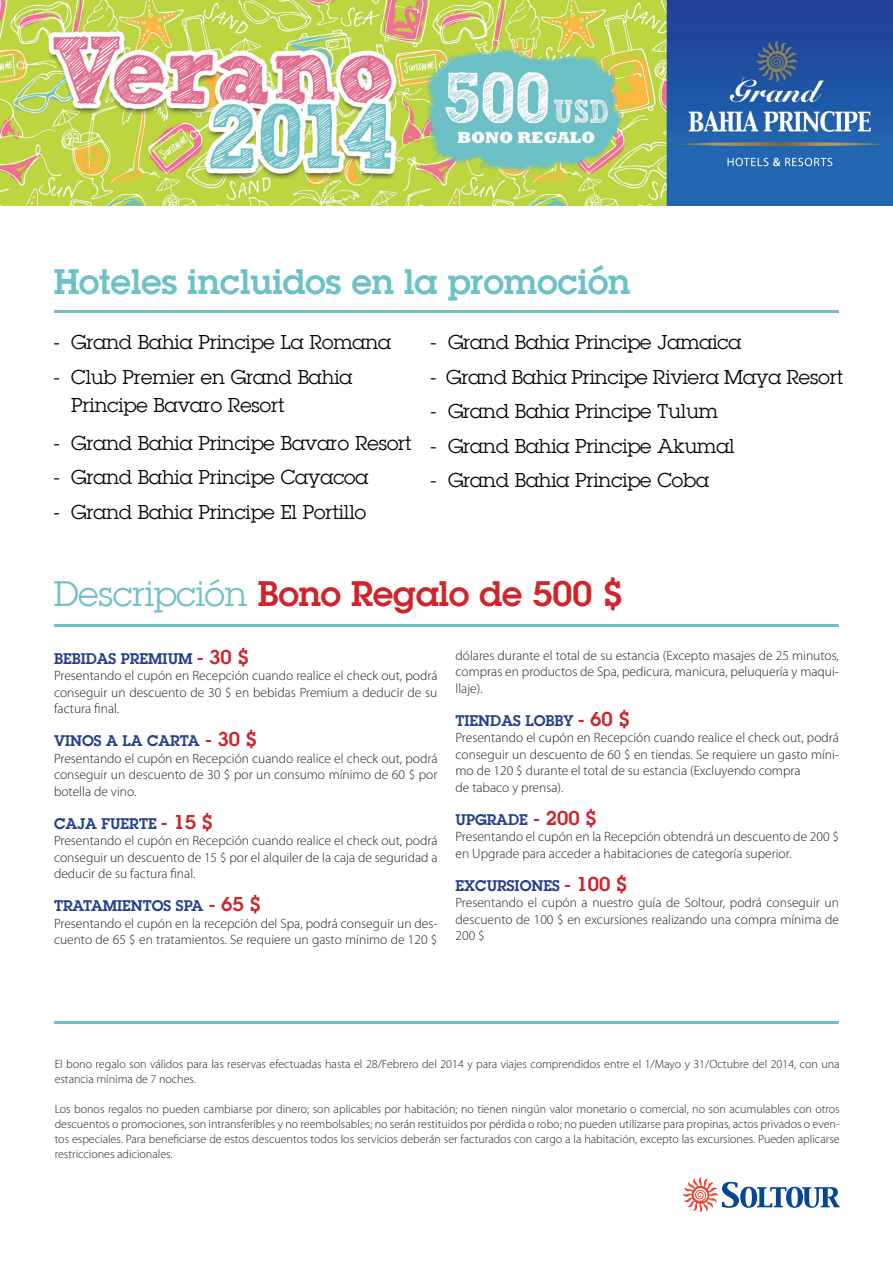
<style>
.page{position:relative;width:893px;height:1263px;background:#fff}
.page>*{position:absolute;margin:0;border:0;box-sizing:border-box;transform-origin:0 0}
.t1{font:600 34.5px "Lubalin Graph LT";color:#6cc1c7}
.t2{font:600 34.5px "Lubalin Graph LT";color:#d1232a}
.t3{font:19.5px/28.5px "Lubalin Graph LT";color:#060201}
.t4{font:600 15px "Lubalin Graph LT";color:#253f8e}
.t5{font:300 13.5px/16.5px "Myriad Pro";color:#231f20;text-align:justify}
.t6{font:300 12px/15px "Myriad Pro";color:#231f20}
.s1{font-weight:400;color:#6cc1c7}
.s2{font-size:19.5px;color:#d1232a}
</style>
<div class="page">
<hr style="left:54px;top:624px;width:785px;height:2px;background:#6cc1c7">
<img style="left:0;top:0;width:893px;height:205px">
<svg style="left:683px;top:1177px;width:157px;height:35px"></svg>
<hr style="left:54px;top:310px;width:785px;height:2px;background:#6cc1c7">
<hr style="left:54px;top:1021px;width:785px;height:2px;background:#6cc1c7">
<h1 class="t1" style="left:54px;top:259px;width:578px">Hoteles incluidos en la promoción</h1>
<h2 class="t3" style="left:430px;top:328px;width:312px">- Grand Bahia Principe Jamaica</h2>
<h2 class="t3" style="left:430px;top:362px;width:414px">- Grand Bahia Principe Riviera Maya Resort</h2>
<h2 class="t3" style="left:430px;top:397px;width:289px">- Grand Bahia Principe Tulum</h2>
<h2 class="t3" style="left:430px;top:431px;width:306px">- Grand Bahia Principe Akumal</h2>
<h2 class="t3" style="left:430px;top:466px;width:280px">- Grand Bahia Principe Coba</h2>
<h2 class="t3" style="left:54px;top:328px;width:339px">- Grand Bahia Principe La Romana</h2>
<h2 class="t3" style="left:71px;top:362px;width:282px;text-indent:-18px">- Club Premier en Grand Bahia<br>Principe Bavaro Resort</h2>
<h2 class="t3" style="left:54px;top:428px;width:359px">- Grand Bahia Principe Bavaro Resort</h2>
<h2 class="t3" style="left:54px;top:463px;width:316px">- Grand Bahia Principe Cayacoa</h2>
<h2 class="t3" style="left:54px;top:497px;width:314px">- Grand Bahia Principe El Portillo</h2>
<h1 class="t2" style="left:54px;top:571px;width:571px"><span class="s1">Descripción</span> Bono Regalo de 500 $</h1>
<p class="t4" style="left:54px;top:648px;width:196px">BEBIDAS PREMIUM <span class="s2">- 30 $</span></p>
<p class="t5" style="left:54px;top:667px;width:385px">Presentando el cupón en Recepción cuando realice el check out, podrá conseguir un descuento de 30 $ en bebidas Premium a deducir de su factura final.</p>
<p class="t4" style="left:54px;top:731px;width:205px">VINOS A LA CARTA <span class="s2">- 30 $</span></p>
<p class="t5" style="left:54px;top:750px;width:385px">Presentando el cupón en Recepción cuando realice el check out, podrá conseguir un descuento de 30 $ por un consumo mínimo de 60 $ por botella de vino.</p>
<p class="t4" style="left:54px;top:813px;width:161px">CAJA FUERTE <span class="s2">- 15 $</span></p>
<p class="t5" style="left:54px;top:832px;width:385px">Presentando el cupón en Recepción cuando realice el check out, podrá conseguir un descuento de 15 $ por el alquiler de la caja de seguridad a deducir de su factura final.</p>
<p class="t4" style="left:54px;top:896px;width:209px">TRATAMIENTOS SPA <span class="s2">- 65 $</span></p>
<p class="t5" style="left:54px;top:915px;width:385px">Presentando el cupón en la recepción del Spa, podrá conseguir un des&shy;cuento de 65 $ en tratamientos. Se requiere un gasto mínimo de 120 $</p>
<p class="t5" style="left:455px;top:647px;width:385px">dólares durante el total de su estancia (Excepto masajes de 25 minutos, compras en productos de Spa, pedicura, manicura, peluquería y maqui&shy;llaje).</p>
<p class="t4" style="left:455px;top:710px;width:176px">TIENDAS LOBBY <span class="s2">- 60 $</span></p>
<p class="t5" style="left:455px;top:729px;width:385px;text-align:left">Presentando el cupón en Recepción cuando realice el check out, podrá conseguir un descuento de 60 $ en tiendas. Se requiere un gasto míni&shy;mo de 120 $ durante el total de su estancia (Excluyendo compra<br>de tabaco y prensa).</p>
<p class="t4" style="left:455px;top:809px;width:143px">UPGRADE <span class="s2">- 200 $</span></p>
<p class="t5" style="left:455px;top:828px;width:385px">Presentando el cupón en la Recepción obtendrá un descuento de 200 $ en Upgrade para acceder a habitaciones de categoría superior.</p>
<p class="t4" style="left:455px;top:875px;width:174px">EXCURSIONES <span class="s2">- 100 $</span></p>
<p class="t5" style="left:455px;top:894px;width:385px">Presentando el cupón a nuestro guía de Soltour, podrá conseguir un descuento de 100 $ en excursiones realizando una compra mínima de 200 $</p>
<p class="t6" style="left:55px;top:1056px;width:786px">El bono regalo son válidos para las reservas efectuadas hasta el 28/Febrero del 2014 y para viajes comprendidos entre el 1/Mayo y 31/Octubre del 2014, con una estancia mínima de 7 noches.</p>
<p class="t6" style="left:55px;top:1101px;width:787px;text-align:justify">Los bonos regalos no pueden cambiarse por dinero; son aplicables por habitación; no tienen ningún valor monetario o comercial, no son acumulables con otros descuentos o promociones, son intransferibles y no reembolsables; no serán restituidos por pérdida o robo; no pueden utilizarse para propinas, actos privados o even&shy;tos especiales. Para beneficiarse de estos descuentos todos los servicios deberán ser facturados con cargo a la habitación, excepto las excursiones. Pueden aplicarse restricciones adicionales.</p>
</div>
